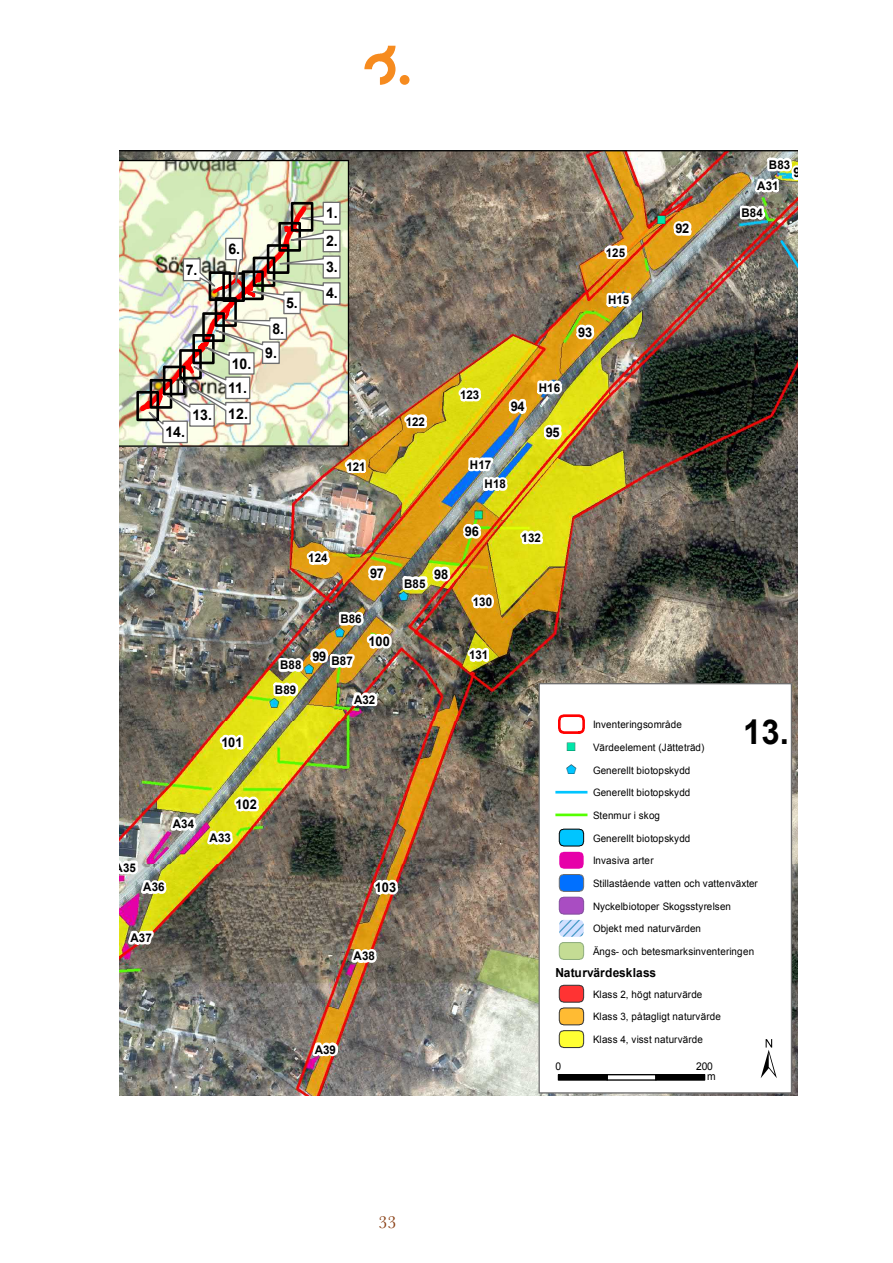
<style>
.page{position:relative;width:893px;height:1263px;background:#fff}
.page>*{position:absolute;margin:0;border:0;box-sizing:border-box;transform-origin:0 0}
.t1{font:55.65px "ESRI North";color:#000;scale:.96 1}
.t2{font:700 34.2px "Arial";color:#000;scale:.96 1}
.t3{font:18px "Baskerville";color:#8b4217}
.t4{font:700 14.7px/28px "Arial";letter-spacing:-.01em;color:#000;scale:.96 1}
.t5{font:700 13.35px "Arial";letter-spacing:-.025em;color:#000;scale:.96 1}
.t6{font:700 12.45px "Arial";letter-spacing:.01em;color:#000;scale:.96 1}
.t7{font:700 12px/19.5px "Arial";color:#000;scale:.96 1}
.t8{font:12px "ESRI Default Marker";color:#00e6a9;scale:.96 1}
.t9{font:10.65px/10.2px "Arial";color:#000;text-align:right;scale:.96 1}
.t10{font:10.2px "Arial";letter-spacing:.01em;color:#000;scale:.96 1}
.s1{color:#000}
.s2{font-family:"ESRI Default Marker";font-size:14.7px;color:#00c5ff}
.s3{font-family:"ESRI Default Marker";font-size:14.7px}
</style>
<div class="page">
<div style="left:400px;top:75px;width:9px;height:10px;background:#f68b1f;border-radius:50%"></div>
<svg style="left:364px;top:46px;width:31px;height:39px"></svg>
<img style="left:119px;top:150px;width:678px;height:945px">
<img style="left:119px;top:160px;width:230px;height:287px">
<div style="left:539px;top:684px;width:252px;height:409px;background:#fff"></div>
<div style="left:538px;top:683px;width:254px;height:410px;border:1px solid #6e6e6e"></div>
<svg style="left:558px;top:714px;width:27px;height:20px"></svg>
<hr style="left:555px;top:791px;width:32px;height:2px;background:#00c5ff">
<hr style="left:555px;top:813px;width:32px;height:3px;background:#5f0">
<svg style="left:559px;top:829px;width:25px;height:131px"></svg>
<svg style="left:559px;top:985px;width:25px;height:63px"></svg>
<div style="left:558px;top:1075px;width:49px;height:5px;background:#000"></div>
<div style="left:558px;top:1074px;width:50px;height:7px;border:1px solid #000"></div>
<div style="left:606px;top:1074px;width:51px;height:7px;border:1px solid #000"></div>
<div style="left:656px;top:1075px;width:49px;height:5px;background:#000"></div>
<div style="left:655px;top:1074px;width:50px;height:7px;border:1px solid #000"></div>
<div style="left:136px;top:391px;width:23px;height:30px;border:3px solid #000"></div>
<img style="left:139px;top:201px;width:202px;height:243px">
<p class="t4" style="left:186px;top:256px;width:14px">7.</p>
<p class="t4" style="left:229px;top:235px;width:14px">6.</p>
<p class="t4" style="left:165px;top:418px;width:22px">14.</p>
<p class="t4" style="left:228px;top:352px;width:26px;line-height:24px">10.<br>11.</p>
<p class="t4" style="left:192px;top:401px;width:59px">13. 12.</p>
<p class="t4" style="left:286px;top:289px;width:14px">5.</p>
<p class="t4" style="left:265px;top:317px;width:21px;line-height:23.5px;text-align:center">8.<br>9.</p>
<p class="t4" style="left:326px;top:200px;width:14px">1.<br>2.</p>
<p class="t4" style="left:326px;top:254px;width:14px;line-height:26.2px">3.<br>4.</p>
<p class="t7" style="left:346px;top:457px;width:22px">121</p>
<p class="t7" style="left:406px;top:412px;width:22px">122</p>
<p class="t7" style="left:460px;top:385px;width:22px">123</p>
<p class="t5" style="left:511px;top:397px;width:16px">94</p>
<p class="t7" style="left:484px;top:455px;width:24px;text-indent:-15px">H17<br>H18</p>
<p class="t7" style="left:539px;top:378px;width:24px">H16</p>
<p class="t5" style="left:546px;top:423px;width:16px">95</p>
<p class="t7" style="left:606px;top:243px;width:22px">125</p>
<p class="t5" style="left:578px;top:323px;width:16px">93</p>
<p class="t7" style="left:608px;top:291px;width:24px">H15</p>
<p class="t8" style="left:657px;top:213px;width:10px">"<span class="s1">)</span></p>
<p class="t5" style="left:675px;top:219px;width:16px">92</p>
<p class="t7" style="left:769px;top:155px;width:24px">B83</p>
<p class="t5" style="left:793px;top:164px;width:16px">91</p>
<p class="t7" style="left:757px;top:176px;width:24px">A31</p>
<p class="t7" style="left:741px;top:203px;width:24px">B84</p>
<p class="t5" style="left:221px;top:733px;width:24px">101</p>
<p class="t7" style="left:308px;top:549px;width:22px">124</p>
<p class="t5" style="left:370px;top:564px;width:16px">97</p>
<p class="t7" style="left:340px;top:609px;width:24px">B86</p>
<p class="t5" style="left:312px;top:647px;width:16px">99</p>
<p class="t7" style="left:280px;top:656px;width:24px">B88</p>
<p class="t7" style="left:331px;top:652px;width:24px">B87</p>
<p class="t5" style="left:369px;top:632px;width:24px">100</p>
<p class="t7" style="left:275px;top:680px;width:24px">B89</p>
<p class="t7" style="left:354px;top:690px;width:24px">A32</p>
<p class="t7" style="left:404px;top:574px;width:24px">B85</p>
<p class="t5" style="left:434px;top:565px;width:16px">98</p>
<p class="t5" style="left:465px;top:522px;width:16px">96</p>
<p class="t7" style="left:473px;top:592px;width:22px">130</p>
<p class="t7" style="left:469px;top:646px;width:22px">131</p>
<p class="t7" style="left:173px;top:815px;width:24px">A34</p>
<p class="t7" style="left:115px;top:858px;width:24px">A35</p>
<p class="t7" style="left:143px;top:878px;width:24px">A36</p>
<p class="t5" style="left:236px;top:795px;width:24px">102</p>
<p class="t7" style="left:209px;top:828px;width:24px">A33</p>
<p class="t7" style="left:130px;top:928px;width:24px">A37</p>
<p class="t5" style="left:375px;top:878px;width:24px">103</p>
<p class="t7" style="left:354px;top:947px;width:24px">A38</p>
<p class="t7" style="left:315px;top:1040px;width:24px">A39</p>
<p class="t7" style="left:522px;top:528px;width:22px">132</p>
<p class="t2" style="left:743px;top:709px;width:49px">13.</p>
<p class="t10" style="left:593px;top:718px;width:94px">Inventeringsområde</p>
<p class="t8" style="left:567px;top:740px;width:10px">"<span class="s1">)</span></p>
<p class="t10" style="left:593px;top:740px;width:118px">Värdeelement (Jätteträd)</p>
<p class="t10" style="left:566px;top:763px;width:131px"><span class="s2">$</span><span class="s3">+</span> Generellt biotopskydd</p>
<p class="t10" style="left:593px;top:786px;width:103px">Generellt biotopskydd</p>
<p class="t10" style="left:593px;top:809px;width:71px">Stenmur i skog</p>
<p class="t10" style="left:593px;top:831px;width:103px">Generellt biotopskydd</p>
<p class="t10" style="left:593px;top:854px;width:65px">Invasiva arter</p>
<p class="t10" style="left:593px;top:877px;width:173px">Stillastående vatten och vattenväxter</p>
<p class="t10" style="left:593px;top:899px;width:145px">Nyckelbiotoper Skogsstyrelsen</p>
<p class="t10" style="left:593px;top:922px;width:114px">Objekt med naturvärden</p>
<p class="t10" style="left:593px;top:945px;width:169px">Ängs- och betesmarksinventeringen</p>
<p class="t6" style="left:555px;top:964px;width:106px">Naturvärdesklass</p>
<p class="t10" style="left:593px;top:987px;width:115px">Klass 2, högt naturvärde</p>
<p class="t10" style="left:593px;top:1010px;width:135px">Klass 3, påtagligt naturvärde</p>
<p class="t10" style="left:593px;top:1033px;width:116px">Klass 4, visst naturvärde</p>
<p class="t9" style="left:556px;top:1061px;width:7px">0</p>
<p class="t9" style="left:696px;top:1061px;width:22px">200 m</p>
<p class="t1" style="left:761px;top:1026px;width:18px">±</p>
<h3 class="t3" style="left:378px;top:1211px;width:19px">33</h3>
</div>
